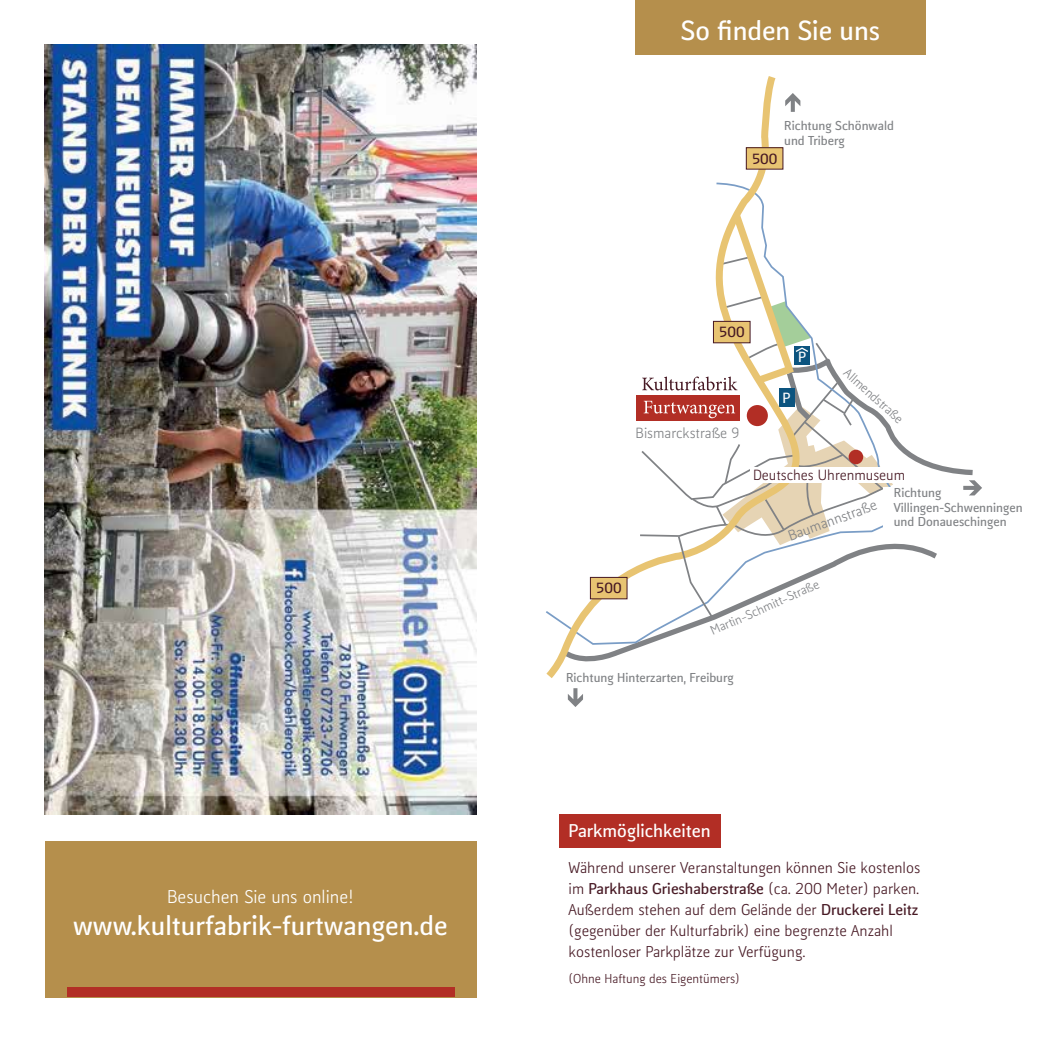
<style>
.page{position:relative;width:1042px;height:1042px;background:#fff}
.page>*{position:absolute;margin:0;border:0;box-sizing:border-box;transform-origin:0 0}
.t1{font:700 26.25px "Kofi Pure Sans";color:#fff}
.t2{font:17.5px "Kofi Pure Sans";color:#fff}
.t3{font:700 17.5px "Kofi Pure Sans";color:#fff}
.t4{font:14.88px/21px "Kofi Pure Sans";color:#471924}
.t5{font:14px "Kofi Pure Sans";color:#808285}
.t6{font:14px "Kofi Pure Sans";color:#471924}
.t7{font:700 14px "Kofi Pure Sans";color:#471924}
.t8{font:700 14px "Kofi Pure Sans";color:#fff}
.t9{font:700 12.25px/14.7px "Kofi Pure Sans";color:#808285}
.t10{font:12.25px "Kofi Pure Sans";color:#808285}
.t11{font:12.25px "Kofi Pure Sans";color:#471924}
.s1{font-weight:700}
</style>
<div class="page">
<div style="left:45px;top:841px;width:431px;height:156px;background:#b58f4c"></div>
<div style="left:67px;top:987px;width:387px;height:10px;background:#b22e25"></div>
<svg style="left:546px;top:76px;width:255px;height:602px"></svg>
<div style="left:635px;top:424px;width:115px;height:18px;background:#fff"></div>
<div style="left:590px;top:577px;width:37px;height:22px;background:#e8c472"></div>
<div style="left:590px;top:577px;width:37px;height:22px;border:1px solid #471924"></div>
<div style="left:746px;top:148px;width:37px;height:21px;background:#e8c472"></div>
<div style="left:746px;top:147px;width:37px;height:23px;border:1px solid #471924"></div>
<svg style="left:785px;top:93px;width:15px;height:19px"></svg>
<svg style="left:568px;top:688px;width:15px;height:19px"></svg>
<svg style="left:638px;top:205px;width:344px;height:416px"></svg>
<div style="left:750px;top:467px;width:157px;height:16px;background:#fff"></div>
<img style="left:45px;top:45px;width:431px;height:769px">
<div style="left:635px;top:0;width:291px;height:55px;background:#b58f4c"></div>
<div style="left:559px;top:814px;width:161px;height:33px;background:#b22e25"></div>
<p class="t2" style="left:167px;top:885px;width:188px">Besuchen Sie uns online!</p>
<h1 class="t1" style="left:73px;top:907px;width:376px">www.kulturfabrik-furtwangen.de</h1>
<h1 class="t1" style="left:681px;top:12px;width:201px">So finden Sie uns</h1>
<p class="t7" style="left:752px;top:149px;width:27px">500</p>
<p class="t9" style="left:784px;top:118px;width:111px">Richtung Schönwald und Triberg</p>
<p class="t7" style="left:719px;top:322px;width:27px">500</p>
<p class="t5" style="left:635px;top:424px;width:106px">Bismarckstraße 9</p>
<p class="t8" style="left:798px;top:347px;width:9px">P</p>
<p class="t8" style="left:782px;top:388px;width:9px">P</p>
<p class="t10" style="left:851px;top:365px;width:76px;rotate:42deg">Allmendstraße</p>
<p class="t6" style="left:753px;top:466px;width:154px">Deutsches Uhrenmuseum</p>
<p class="t5" style="left:785px;top:528px;width:95px;rotate:-20deg">Baumannstraße</p>
<p class="t9" style="left:894px;top:485px;width:130px">Richtung<br>Villingen-Schwenningen und Donaueschingen</p>
<p class="t7" style="left:596px;top:578px;width:27px">500</p>
<p class="t10" style="left:708px;top:624px;width:119px;rotate:-24deg">Martin-Schmitt-Straße</p>
<p class="t9" style="left:566px;top:670px;width:169px">Richtung Hinterzarten, Freiburg</p>
<p class="t3" style="left:568px;top:819px;width:143px">Parkmöglichkeiten</p>
<p class="t4" style="left:568px;top:858px;width:353px">Während unserer Veranstaltungen können Sie kostenlos im <span class="s1">Parkhaus Grieshaberstraße</span> (ca. 200 Meter) parken.<br>Außerdem stehen auf dem Gelände der <span class="s1">Druckerei Leitz </span>(gegenüber der Kulturfabrik) eine begrenzte Anzahl kostenloser Parkplätze zur Verfügung.</p>
<p class="t11" style="left:568px;top:971px;width:173px">(Ohne Haftung des Eigentümers)</p>
</div>
